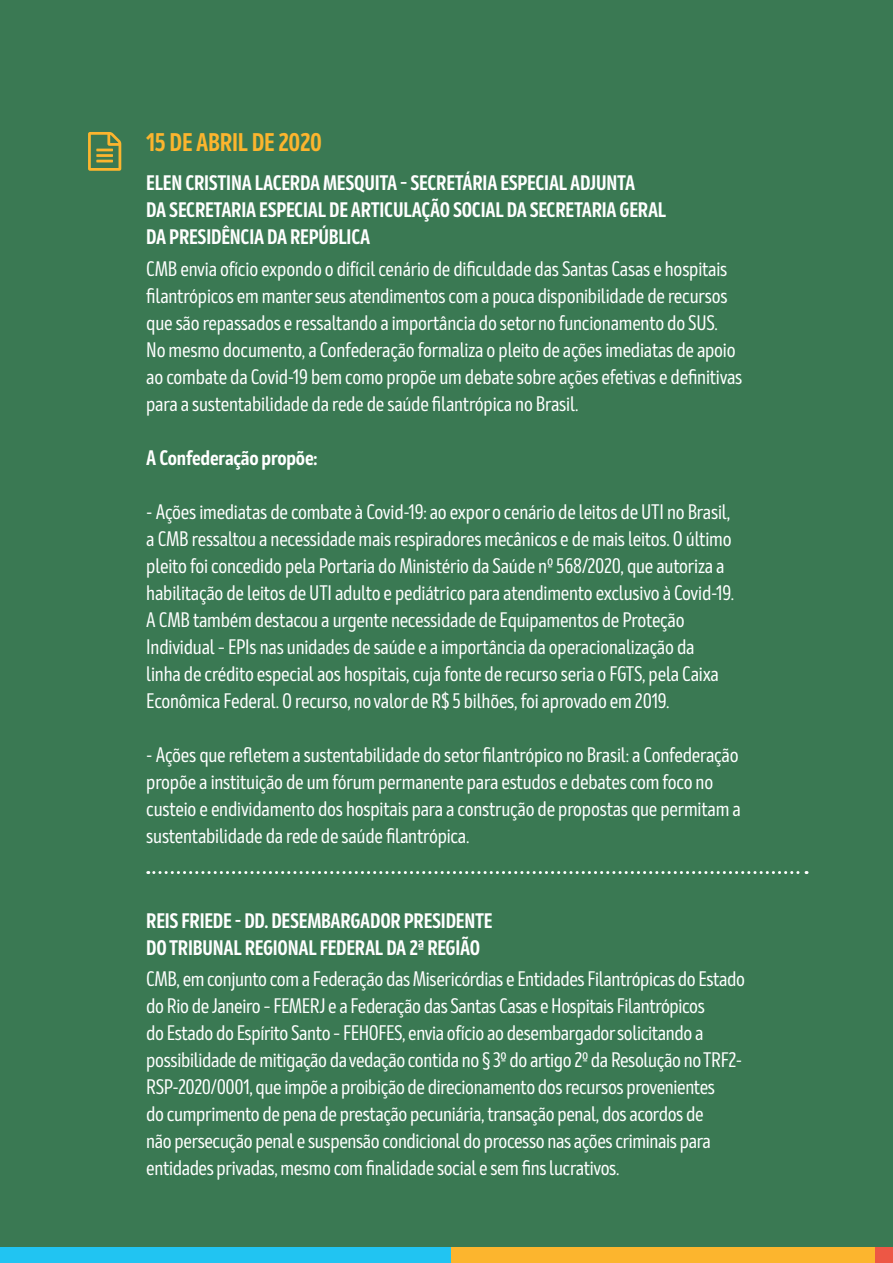
<style>
.page{position:relative;width:893px;height:1263px;background:#3a7953}
.page>*{position:absolute;margin:0;border:0;box-sizing:border-box;transform-origin:0 0}
.t1{font:700 25.5px "Mozer";letter-spacing:-.01em;color:#fcb52e}
.t2{font:21px/27px "Mozer";letter-spacing:-.01em;color:#fff}
.t3{font:700 21px/27px "Mozer";letter-spacing:-.01em;color:#fff}
</style>
<div class="page">
<svg style="left:148px;top:871px;width:659px;height:3px"></svg>
<svg style="left:88px;top:132px;width:33px;height:39px"></svg>
<div style="left:0;top:1248px;width:454px;height:15px;background:#21c4f2"></div>
<div style="left:452px;top:1248px;width:423px;height:15px;background:#fcb52e"></div>
<div style="left:875px;top:1248px;width:18px;height:15px;background:#ed5745"></div>
<p class="t1" style="left:146px;top:127px;width:177px">15 DE ABRIL DE 2020</p>
<p class="t3" style="left:146px;top:170px;width:521px">ELEN CRISTINA LACERDA MESQUITA – SECRETÁRIA ESPECIAL ADJUNTA<br>DA SECRETARIA ESPECIAL DE ARTICULAÇÃO SOCIAL DA SECRETARIA GERAL<br>DA PRESIDÊNCIA DA REPÚBLICA</p>
<p class="t2" style="left:146px;top:255px;width:598px">CMB envia ofício expondo o difícil cenário de dificuldade das Santas Casas e hospitais filantrópicos em manter seus atendimentos com a pouca disponibilidade de recursos que são repassados e ressaltando a importância do setor no funcionamento do SUS.<br>No mesmo documento, a Confederação formaliza o pleito de ações imediatas de apoio ao combate da Covid-19 bem como propõe um debate sobre ações efetivas e definitivas para a sustentabilidade da rede de saúde filantrópica no Brasil.</p>
<p class="t3" style="left:146px;top:444px;width:173px">A Confederação propõe:</p>
<p class="t2" style="left:146px;top:498px;width:589px">- Ações imediatas de combate à Covid-19: ao expor o cenário de leitos de UTI no Brasil, a CMB ressaltou a necessidade mais respiradores mecânicos e de mais leitos. O último pleito foi concedido pela Portaria do Ministério da Saúde nº 568/2020, que autoriza a habilitação de leitos de UTI adulto e pediátrico para atendimento exclusivo à Covid-19.<br>A CMB também destacou a urgente necessidade de Equipamentos de Proteção Individual – EPIs nas unidades de saúde e a importância da operacionalização da linha de crédito especial aos hospitais, cuja fonte de recurso seria o FGTS, pela Caixa Econômica Federal. O recurso, no valor de R$ 5 bilhões, foi aprovado em 2019.</p>
<p class="t2" style="left:146px;top:741px;width:596px">- Ações que refletem a sustentabilidade do setor filantrópico no Brasil: a Confederação propõe a instituição de um fórum permanente para estudos e debates com foco no custeio e endividamento dos hospitais para a construção de propostas que permitam a sustentabilidade da rede de saúde filantrópica.</p>
<p class="t3" style="left:146px;top:908px;width:348px">REIS FRIEDE - DD. DESEMBARGADOR PRESIDENTE<br>DO TRIBUNAL REGIONAL FEDERAL DA 2ª REGIÃO</p>
<p class="t2" style="left:146px;top:966px;width:600px">CMB, em conjunto com a Federação das Misericórdias e Entidades Filantrópicas do Estado do Rio de Janeiro – FEMERJ e a Federação das Santas Casas e Hospitais Filantrópicos<br>do Estado do Espírito Santo – FEHOFES, envia ofício ao desembargador solicitando a possibilidade de mitigação da vedação contida no § 3º do artigo 2º da Resolução no TRF2- RSP-2020/0001, que impõe a proibição de direcionamento dos recursos provenientes<br>do cumprimento de pena de prestação pecuniária, transação penal, dos acordos de<br>não persecução penal e suspensão condicional do processo nas ações criminais para entidades privadas, mesmo com finalidade social e sem fins lucrativos.</p>
</div>
